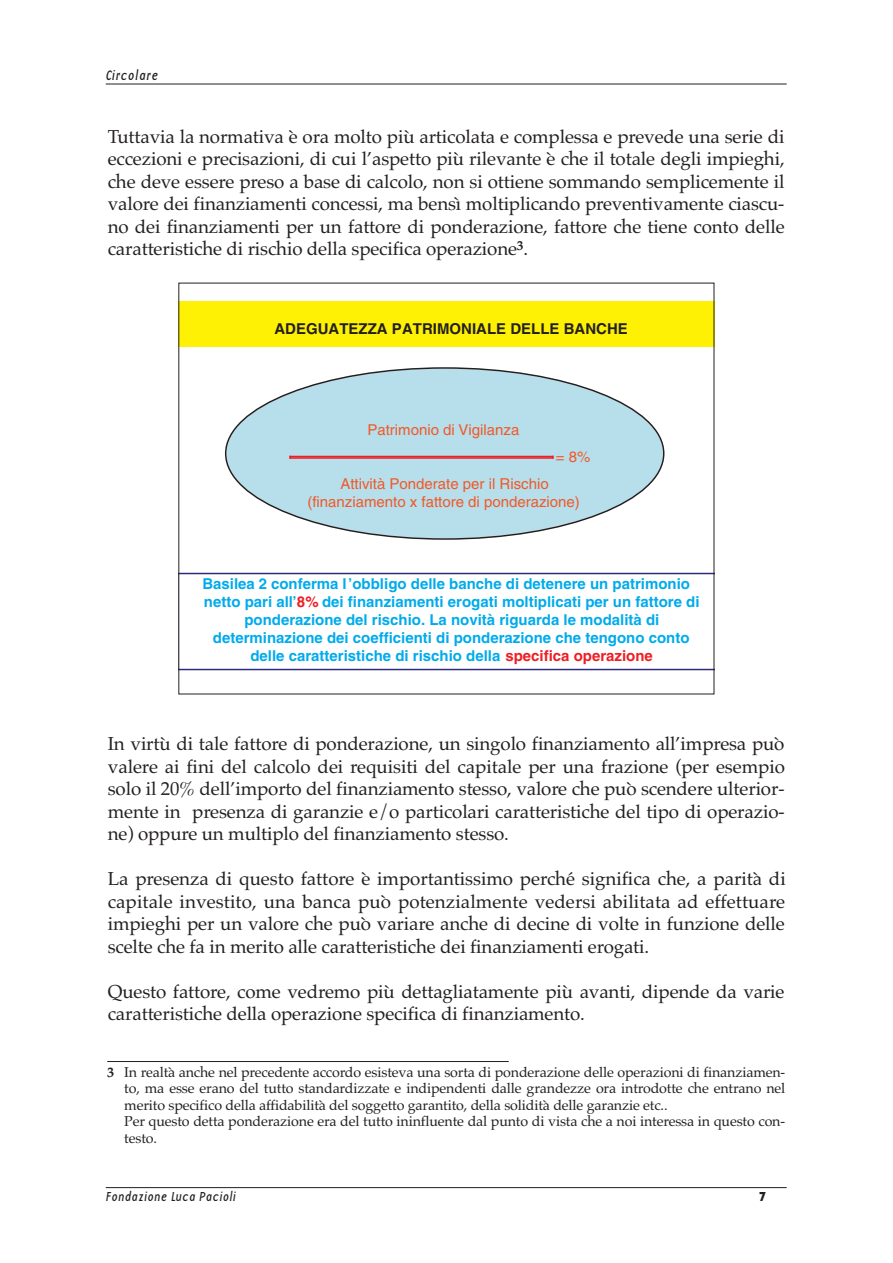
<style>
.page{position:relative;width:893px;height:1263px;background:#fff}
.page>*{position:absolute;margin:0;border:0;box-sizing:border-box;transform-origin:0 0}
.t1{font:18.75px/22.5px "Palatino";letter-spacing:-.01em;color:#231f20;text-align:justify}
.t2{font:700 15px "Helvetica";color:#00abec}
.t3{font:15px/18px "Helvetica";color:#f15927;text-align:center}
.t4{font:700 15px "Helvetica";color:#231f20}
.t5{font:14.25px/16.5px "Palatino";letter-spacing:-.01em;color:#231f20}
.t6{font:14.25px "Base Twelve Sans I";letter-spacing:.015em;color:#231f20}
.t7{font:13.5px "Base Twelve Sans I";color:#231f20}
.t8{font:13.5px "Base Twelve Sans B";color:#231f20}
.s1{color:#ee1e24}
.s2{font-weight:700}
</style>
<div class="page">
<hr style="left:106px;top:1187px;width:681px;height:1px;background:#231f20">
<hr style="left:106px;top:84px;width:681px;height:1px;background:#231f20">
<svg style="left:181px;top:573px;width:531px;height:97px"></svg>
<div style="left:226px;top:369px;width:437px;height:169px;background:#b7deeb;border-radius:50%"></div>
<div style="left:179px;top:301px;width:535px;height:45px;background:#fff103"></div>
<svg style="left:289px;top:456px;width:264px;height:3px"></svg>
<hr style="left:107px;top:1061px;width:402px;height:1px;background:#231f20">
<p class="t6" style="left:106px;top:66px;width:54px">Circolare</p>
<p class="t1" style="left:108px;top:125px;width:678px">Tuttavia la normativa è ora molto più articolata e complessa e prevede una serie di eccezioni e precisazioni, di cui l’aspetto più rilevante è che il totale degli impieghi, che deve essere preso a base di calcolo, non si ottiene sommando semplicemente il valore dei finanziamenti concessi, ma bensì moltiplicando preventivamente ciascu&shy;no dei finanziamenti per un fattore di ponderazione, fattore che tiene conto delle caratteristiche di rischio della specifica operazione<sup>3</sup>.</p>
<p class="t4" style="left:274px;top:323px;width:355px">ADEGUATEZZA PATRIMONIALE DELLE BANCHE</p>
<p class="t3" style="left:367px;top:422px;width:153px">Patrimonio di Vigilanza</p>
<p class="t3" style="left:556px;top:449px;width:36px">= 8%</p>
<p class="t3" style="left:307px;top:476px;width:274px">Attività Ponderate per il Rischio (finanziamento x fattore di ponderazione)</p>
<p class="t2" style="left:202px;top:578px;width:489px">Basilea 2 conferma l’obbligo delle banche di detenere un patrimonio</p>
<p class="t2" style="left:204px;top:596px;width:497px">netto pari all’<span class="s1">8%</span> dei finanziamenti erogati moltiplicati per un fattore di</p>
<p class="t2" style="left:244px;top:614px;width:416px">ponderazione del rischio. La novità riguarda le modalità di</p>
<p class="t2" style="left:213px;top:632px;width:478px">determinazione dei coefficienti di ponderazione che tengono conto</p>
<p class="t2" style="left:250px;top:650px;width:404px">delle caratteristiche di rischio della <span class="s1">specifica operazione</span></p>
<p class="t1" style="left:108px;top:733px;width:679px">In virtù di tale fattore di ponderazione, un singolo finanziamento all’impresa può valere ai fini del calcolo dei requisiti del capitale per una frazione (per esempio solo il 20% dell’importo del finanziamento stesso, valore che può scendere ulterior&shy;mente in presenza di garanzie e/o particolari caratteristiche del tipo di operazio&shy;ne) oppure un multiplo del finanziamento stesso.</p>
<p class="t1" style="left:108px;top:868px;width:679px">La presenza di questo fattore è importantissimo perché significa che, a parità di capitale investito, una banca può potenzialmente vedersi abilitata ad effettuare impieghi per un valore che può variare anche di decine di volte in funzione delle scelte che fa in merito alle caratteristiche dei finanziamenti erogati.</p>
<p class="t1" style="left:108px;top:980px;width:678px">Questo fattore, come vedremo più dettagliatamente più avanti, dipende da varie caratteristiche della operazione specifica di finanziamento.</p>
<p class="t5" style="left:124px;top:1063px;width:663px;text-indent:-17px"><span class="s2">3</span> In realtà anche nel precedente accordo esisteva una sorta di ponderazione delle operazioni di finanziamen&shy;to, ma esse erano del tutto standardizzate e indipendenti dalle grandezze ora introdotte che entrano nel merito specifico della affidabilità del soggetto garantito, della solidità delle garanzie etc..<br>Per questo detta ponderazione era del tutto ininfluente dal punto di vista che a noi interessa in questo con&shy;testo.</p>
<p class="t7" style="left:106px;top:1188px;width:132px">Fondazione Luca Pacioli</p>
<p class="t8" style="left:759px;top:1188px;width:8px">7</p>
</div>
